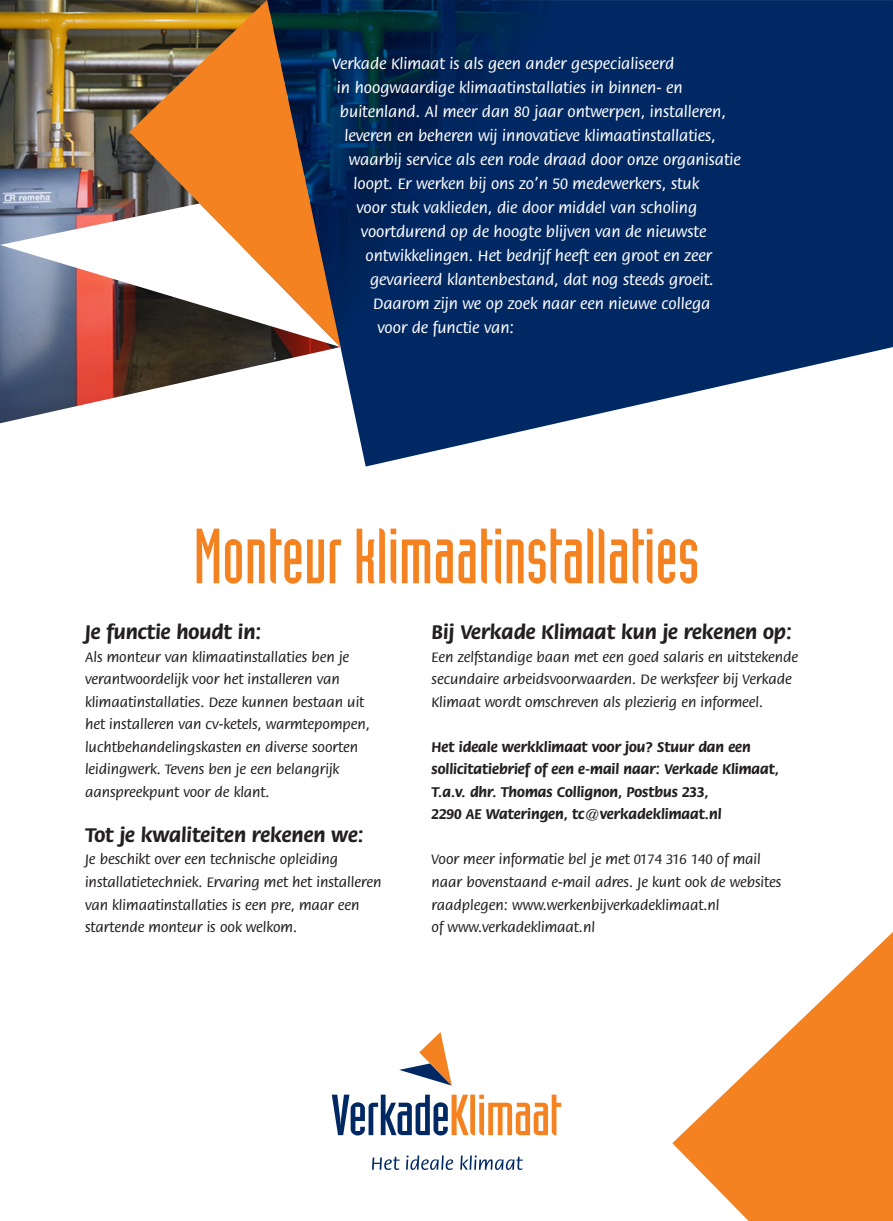
<style>
.page{position:relative;width:893px;height:1221px;background:#fff}
.page>*{position:absolute;margin:0;border:0;box-sizing:border-box;transform-origin:0 0}
.t1{font:76.5px "Industria LT Std Solid";color:#f58220}
.t2{font:700 21px "Flora Std";color:#231f20}
.t3{font:500 16.5px "Flora Std";color:#fff}
.t4{font:500 15px/22.5px "Flora Std";color:#231f20}
.t5{font:700 15px/22.5px "Flora Std";color:#231f20}
</style>
<div class="page">
<img style="left:0;top:0;width:267px;height:423px">
<svg style="left:358px;top:0;width:535px;height:466px;fill:#002964"></svg>
<img style="left:267px;top:0;width:286px;height:434px">
<svg style="left:0;top:203px;width:129px;height:144px"></svg>
<svg style="left:129px;top:0;width:212px;height:347px"></svg>
<svg style="left:332px;top:1094px;width:229px;height:41px"></svg>
<svg style="left:399px;top:1032px;width:53px;height:53px"></svg>
<svg style="left:372px;top:1156px;width:28px;height:13px"></svg>
<svg style="left:406px;top:1155px;width:47px;height:14px"></svg>
<svg style="left:460px;top:1155px;width:63px;height:14px"></svg>
<svg style="left:672px;top:932px;width:221px;height:288px;fill:#f58220"></svg>
<p class="t3" style="left:332px;top:55px;width:343px">Verkade Klimaat is als geen ander gespecialiseerd</p>
<p class="t3" style="left:337px;top:79px;width:347px">in hoogwaardige klimaatinstallaties in binnen- en</p>
<p class="t3" style="left:340px;top:103px;width:388px">buitenland. Al meer dan 80 jaar ontwerpen, installeren,</p>
<p class="t3" style="left:344px;top:127px;width:373px">leveren en beheren wij innovatieve klimaatinstallaties,</p>
<p class="t3" style="left:349px;top:151px;width:393px">waarbij service als een rode draad door onze organisatie</p>
<p class="t3" style="left:353px;top:175px;width:347px">loopt. Er werken bij ons zo’n 50 medewerkers, stuk</p>
<p class="t3" style="left:356px;top:199px;width:342px">voor stuk vaklieden, die door middel van scholing</p>
<p class="t3" style="left:361px;top:223px;width:347px">voortdurend op de hoogte blijven van de nieuwste</p>
<p class="t3" style="left:365px;top:247px;width:348px">ontwikkelingen. Het bedrijf heeft een groot en zeer</p>
<p class="t3" style="left:370px;top:271px;width:345px">gevarieerd klantenbestand, dat nog steeds groeit.</p>
<p class="t3" style="left:373px;top:295px;width:339px">Daarom zijn we op zoek naar een nieuwe collega</p>
<p class="t3" style="left:377px;top:319px;width:138px">voor de functie van:</p>
<p class="t1" style="left:194px;top:514px;width:507px">Monteur klimaatinstallaties</p>
<p class="t2" style="left:85px;top:621px;width:178px">Je functie houdt in:</p>
<p class="t4" style="left:85px;top:646px;width:287px">Als monteur van klimaatinstallaties ben je verantwoordelijk voor het installeren van klimaatinstallaties. Deze kunnen bestaan uit het installeren van cv-ketels, warmtepompen, luchtbehandelingskasten en diverse soorten leidingwerk. Tevens ben je een belangrijk aanspreekpunt voor de klant.</p>
<p class="t2" style="left:85px;top:823px;width:280px">Tot je kwaliteiten rekenen we:</p>
<p class="t4" style="left:85px;top:848px;width:298px">Je beschikt over een technische opleiding installatietechniek. Ervaring met het installeren van klimaatinstallaties is een pre, maar een startende monteur is ook welkom.</p>
<p class="t2" style="left:432px;top:621px;width:362px">Bij Verkade Klimaat kun je rekenen op:</p>
<p class="t4" style="left:432px;top:646px;width:368px">Een zelfstandige baan met een goed salaris en uitstekende secundaire arbeidsvoorwaarden. De werksfeer bij Verkade<br>Klimaat wordt omschreven als plezierig en informeel.</p>
<p class="t5" style="left:432px;top:736px;width:349px">Het ideale werkklimaat voor jou? Stuur dan een sollicitatiebrief of een e-mail naar: Verkade Klimaat,<br>T.a.v. dhr. Thomas Collignon, Postbus 233,</p>
<p class="t5" style="left:432px;top:803px;width:292px">2290 AE Wateringen, tc@verkadeklimaat.nl</p>
<p class="t4" style="left:432px;top:848px;width:331px">Voor meer informatie bel je met 0174 316 140 of mail</p>
<p class="t4" style="left:432px;top:871px;width:351px">naar bovenstaand e-mail adres. Je kunt ook de websites raadplegen: www.werkenbijverkadeklimaat.nl<br>of www.verkadeklimaat.nl</p>
</div>
